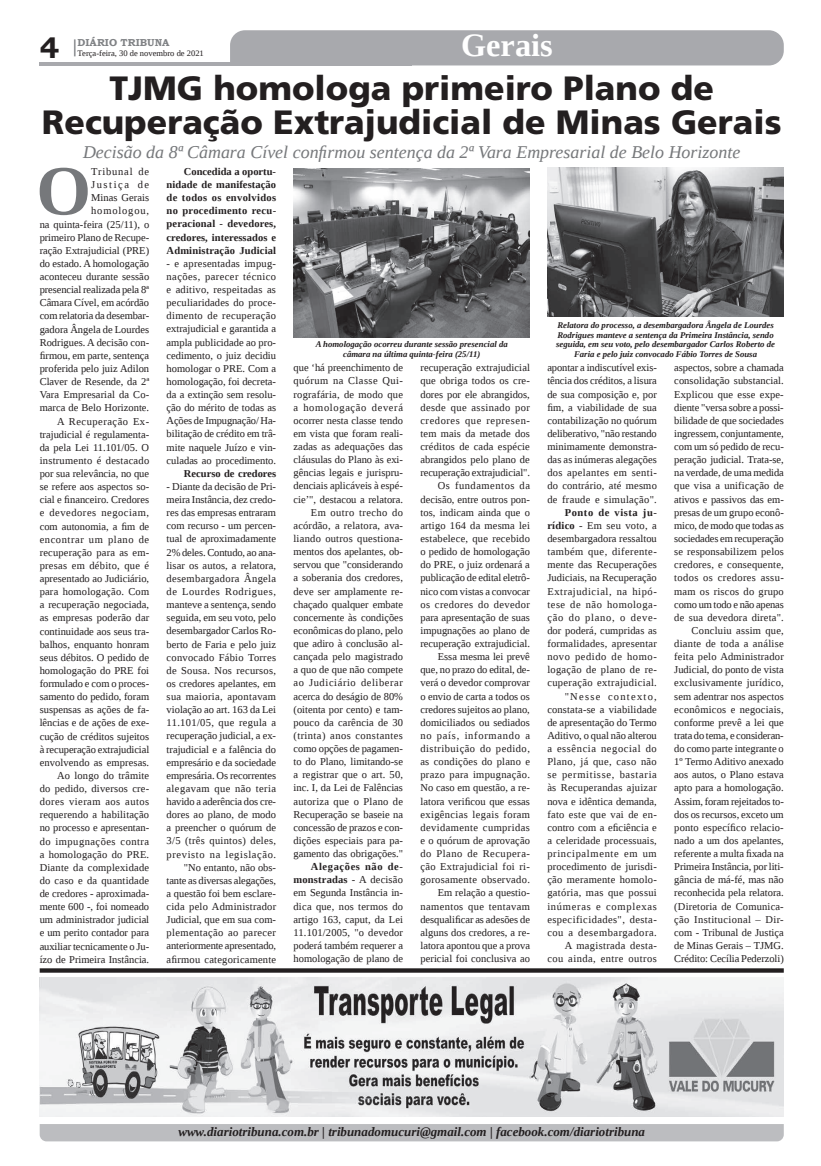
<style>
.page{position:relative;width:821px;height:1166px;background:#fff}
.page>*{position:absolute;margin:0;border:0;box-sizing:border-box;transform-origin:0 0}
.t1{font:700 70.61px "Liberation Serif";color:#76787b}
.t2{font:900 33.69px/34.1px "Frutiger LT Std";color:#231f20;text-align:center}
.t3{font:700 32.38px "Liberation Serif";color:#fff}
.t4{font:700 29.31px "Bookman Old Style";color:#231f20}
.t5{font:italic 17.94px "Liberation Serif";color:#76787b}
.t6{font:italic 700 12.95px "Liberation Serif";color:#231f20}
.t7{font:10.5px/13.1px "Liberation Serif";color:#231f20;text-align:right}
.t8{font:10.5px/13.1px "Liberation Serif";letter-spacing:.025em;color:#231f20;text-align:right}
.t9{font:700 10.5px/13.1px "Liberation Serif";letter-spacing:.005em;color:#231f20;text-align:justify}
.t10{font:700 10.06px "Bookman Old Style";color:#808285}
.t11{font:italic 700 8.75px/9.6px "Liberation Serif";color:#231f20;text-align:center}
.t12{font:8.4px "Liberation Serif";color:#231f20}
.s1{font-weight:700}
</style>
<div class="page">
<svg style="left:74px;top:39px;width:2px;height:17px"></svg>
<hr style="left:40px;top:62px;width:372px;height:3px;background:#a8a9ad">
<div style="left:230px;top:30px;width:554px;height:35px;background:#a8a9ad"></div>
<div style="left:40px;top:1124px;width:744px;height:17px;background:#bcbdc0"></div>
<img style="left:294px;top:168px;width:236px;height:169px">
<img style="left:547px;top:168px;width:237px;height:149px">
<img style="left:40px;top:977px;width:744px;height:139px">
<svg style="left:40px;top:968px;width:744px;height:4px;background:#343031"></svg>
<h3 class="t3" style="left:461px;top:24px;width:93px">Gerais</h3>
<h2 class="t2" style="left:42px;top:71px;width:741px">TJMG homologa primeiro Plano de<br>Recuperação Extrajudicial de Minas Gerais</h2>
<h1 class="t1" style="left:36px;top:143px;width:56px">O</h1>
<p class="t10" style="left:78px;top:35px;width:93px">DIÁRIO TRIBUNA</p>
<h3 class="t4" style="left:40px;top:27px;width:21px">4</h3>
<p class="t12" style="left:78px;top:48px;width:128px">Terça-feira, 30 de novembro de 2021</p>
<h3 class="t5" style="left:83px;top:141px;width:659px">Decisão da 8ª Câmara Cível confirmou sentença da 2ª Vara Empresarial de Belo Horizonte</h3>
<p class="t7" style="left:40px;top:165px;width:111px">Tribunal de<br>Justiça de<br>Minas Gerais homologou,<br>na quinta-feira (25/11), o primeiro Plano de Recupe&shy;ração Extrajudicial (PRE) do estado. A homologação aconteceu durante sessão presencial realizada pela 8ª<br>Câmara Cível, em acórdão com relatoria da desembar&shy;gadora Ângela de Lourdes<br>Rodrigues. A decisão con&shy;firmou, em parte, sentença proferida pelo juiz Adilon<br>Claver de Resende, da 2ª<br>Vara Empresarial da Co&shy;marca de Belo Horizonte.<br>A Recuperação Ex&shy;trajudicial é regulamenta&shy;da pela Lei 11.101/05. O instrumento é destacado por sua relevância, no que se refere aos aspectos so&shy;cial e financeiro. Credores e devedores negociam, com autonomia, a fim de encontrar um plano de recuperação para as em&shy;presas em débito, que é apresentado ao Judiciário, para homologação. Com a recuperação negociada, as empresas poderão dar continuidade aos seus tra&shy;balhos, enquanto honram seus débitos. O pedido de homologação do PRE foi formulado e com o proces&shy;samento do pedido, foram suspensas as ações de fa&shy;lências e de ações de exe&shy;cução de créditos sujeitos à recuperação extrajudicial envolvendo as empresas.<br>Ao longo do trâmite<br>do pedido, diversos cre&shy;dores vieram aos autos requerendo a habilitação no processo e apresentan&shy;do impugnações contra a homologação do PRE.<br>Diante da complexidade do caso e da quantidade de credores - aproximada&shy;mente 600 -, foi nomeado um administrador judicial e um perito contador para auxiliar tecnicamente o Ju&shy;ízo de Primeira Instância.</p>
<p class="t9" style="left:167px;top:165px;width:111px;text-indent:17px">Concedida a oportu&shy;nidade de manifestação de todos os envolvidos no procedimento recu&shy;peracional - devedores, credores, interessados e Administração Judicial</p>
<p class="t7" style="left:167px;top:257px;width:111px;text-align:justify">- e apresentadas impug&shy;nações, parecer técnico e aditivo, respeitadas as peculiaridades do proce&shy;dimento de recuperação extrajudicial e garantida a ampla publicidade ao pro&shy;cedimento, o juiz decidiu homologar o PRE. Com a homologação, foi decreta&shy;da a extinção sem resolu&shy;ção do mérito de todas as Ações de Impugnação/ Ha&shy;bilitação de crédito em trâ&shy;mite naquele Juízo e vin&shy;culadas ao procedimento.</p>
<p class="t9" style="left:184px;top:466px;width:94px">Recurso de credores</p>
<p class="t7" style="left:167px;top:480px;width:111px">- Diante da decisão de Pri&shy;meira Instância, dez credo&shy;res das empresas entraram com recurso - um percen&shy;tual de aproximadamente<br>2% deles. Contudo, ao ana&shy;lisar os autos, a relatora, desembargadora Ângela de Lourdes Rodrigues, manteve a sentença, sendo seguida, em seu voto, pelo desembargador Carlos Ro&shy;berto de Faria e pelo juiz convocado Fábio Torres de Sousa. Nos recursos, os credores apelantes, em sua maioria, apontavam violação ao art. 163 da Lei<br>11.101/05, que regula a recuperação judicial, a ex&shy;trajudicial e a falência do empresário e da sociedade empresária. Os recorrentes alegavam que não teria havido a aderência dos cre&shy;dores ao plano, de modo a preencher o quórum de<br>3/5 (três quintos) deles, previsto na legislação. "No entanto, não obs&shy;tante as diversas alegações, a questão foi bem esclare&shy;cida pelo Administrador<br>Judicial, que em sua com&shy;plementação ao parecer anteriormente apresentado, afirmou categoricamente</p>
<p class="t11" style="left:556px;top:320px;width:220px">Relatora do processo, a desembargadora Ângela de Lourdes Rodrigues manteve a sentença da Primeira Instância, sendo seguida, em seu voto, pelo desembargador Carlos Roberto de Faria e pelo juiz convocado Fábio Torres de Sousa</p>
<p class="t11" style="left:316px;top:340px;width:194px">A homologação ocorreu durante sessão presencial da câmara na última quinta-feira (25/11)</p>
<p class="t7" style="left:420px;top:361px;width:111px">recuperação extrajudicial que obriga todos os cre&shy;dores por ele abrangidos, desde que assinado por credores que represen&shy;tem mais da metade dos créditos de cada espécie abrangidos pelo plano de recuperação extrajudicial".<br>Os fundamentos da decisão, entre outros pon&shy;tos, indicam ainda que o artigo 164 da mesma lei estabelece, que recebido o pedido de homologação do PRE, o juiz ordenará a publicação de edital eletrô&shy;nico com vistas a convocar os credores do devedor para apresentação de suas impugnações ao plano de recuperação extrajudicial.<br>Essa mesma lei prevê que, no prazo do edital, de&shy;verá o devedor comprovar o envio de carta a todos os credores sujeitos ao plano, domiciliados ou sediados no país, informando a distribuição do pedido, as condições do plano e prazo para impugnação.<br>No caso em questão, a re&shy;latora verificou que essas exigências legais foram devidamente cumpridas e o quórum de aprovação do Plano de Recupera&shy;ção Extrajudicial foi ri&shy;gorosamente observado.<br>Em relação a questio&shy;namentos que tentavam desqualificar as adesões de alguns dos credores, a re&shy;latora apontou que a prova pericial foi conclusiva ao</p>
<p class="t7" style="left:547px;top:361px;width:111px;text-align:justify">apontar a indiscutível exis&shy;tência dos créditos, a lisura de sua composição e, por fim, a viabilidade de sua contabilização no quórum deliberativo, "não restando minimamente demonstra&shy;das as inúmeras alegações dos apelantes em senti&shy;do contrário, até mesmo de fraude e simulação".</p>
<p class="t7" style="left:294px;top:361px;width:111px">que ‘há preenchimento de quórum na Classe Qui&shy;rografária, de modo que a homologação deverá ocorrer nesta classe tendo em vista que foram reali&shy;zadas as adequações das cláusulas do Plano às exi&shy;gências legais e jurispru&shy;denciais aplicáveis à espé&shy;cie’", destacou a relatora.<br>Em outro trecho do acórdão, a relatora, ava&shy;liando outros questiona&shy;mentos dos apelantes, ob&shy;servou que "considerando a soberania dos credores, deve ser amplamente re&shy;chaçado qualquer embate concernente às condições econômicas do plano, pelo que adiro à conclusão al&shy;cançada pelo magistrado a quo de que não compete ao Judiciário deliberar acerca do deságio de 80% (oitenta por cento) e tam&shy;pouco da carência de 30 (trinta) anos constantes como opções de pagamen&shy;to do Plano, limitando-se a registrar que o art. 50, inc. I, da Lei de Falências autoriza que o Plano de<br>Recuperação se baseie na concessão de prazos e con&shy;dições especiais para pa&shy;gamento das obrigações."</p>
<p class="t7" style="left:294px;top:860px;width:111px;text-align:justify;text-indent:17px"><span class="s1">Alegações não de&shy;monstradas</span> - A decisão em Segunda Instância in&shy;dica que, nos termos do artigo 163, caput, da Lei 11.101/2005, "o devedor poderá também requerer a homologação de plano de</p>
<p class="t7" style="left:674px;top:361px;width:111px">aspectos, sobre a chamada consolidação substancial.<br>Explicou que esse expe&shy;diente "versa sobre a possi&shy;bilidade de que sociedades ingressem, conjuntamente, com um só pedido de recu&shy;peração judicial. Trata-se, na verdade, de uma medida que visa a unificação de ativos e passivos das em&shy;presas de um grupo econô&shy;mico, de modo que todas as sociedades em recuperação se responsabilizem pelos credores, e consequente, todos os credores assu&shy;mam os riscos do grupo como um todo e não apenas de sua devedora direta".<br>Concluiu assim que, diante de toda a análise feita pelo Administrador<br>Judicial, do ponto de vista exclusivamente jurídico, sem adentrar nos aspectos econômicos e negociais, conforme prevê a lei que trata do tema, e consideran&shy;do como parte integrante o<br>1º Termo Aditivo anexado aos autos, o Plano estava apto para a homologação.<br>Assim, foram rejeitados to&shy;dos os recursos, exceto um ponto específico relacio&shy;nado a um dos apelantes, referente a multa fixada na<br>Primeira Instância, por liti&shy;gância de má-fé, mas não reconhecida pela relatora. (Diretoria de Comunica&shy;ção Institucional – Dir&shy;com - Tribunal de Justiça de Minas Gerais – TJMG.<br>Crédito: Cecília Pederzoli)</p>
<p class="t8" style="left:547px;top:506px;width:111px"><span class="s1">Ponto de vista ju&shy;rídico</span> - Em seu voto, a desembargadora ressaltou também que, diferente&shy;mente das Recuperações<br>Judiciais, na Recuperação<br>Extrajudicial, na hipó&shy;tese de não homologa&shy;ção do plano, o deve&shy;dor poderá, cumpridas as formalidades, apresentar novo pedido de homo&shy;logação de plano de re&shy;cuperação extrajudicial. "Nesse contexto, constata-se a viabilidade de apresentação do Termo<br>Aditivo, o qual não alterou a essência negocial do<br>Plano, já que, caso não se permitisse, bastaria às Recuperandas ajuizar nova e idêntica demanda, fato este que vai de en&shy;contro com a eficiência e a celeridade processuais, principalmente em um procedimento de jurisdi&shy;ção meramente homolo&shy;gatória, mas que possui inúmeras e complexas especificidades", desta&shy;cou a desembargadora.<br>A magistrada desta&shy;cou ainda, entre outros</p>
<p class="t6" style="left:178px;top:1123px;width:468px">www.diariotribuna.com.br | tribunadomucuri@gmail.com | facebook.com/diariotribuna</p>
</div>
